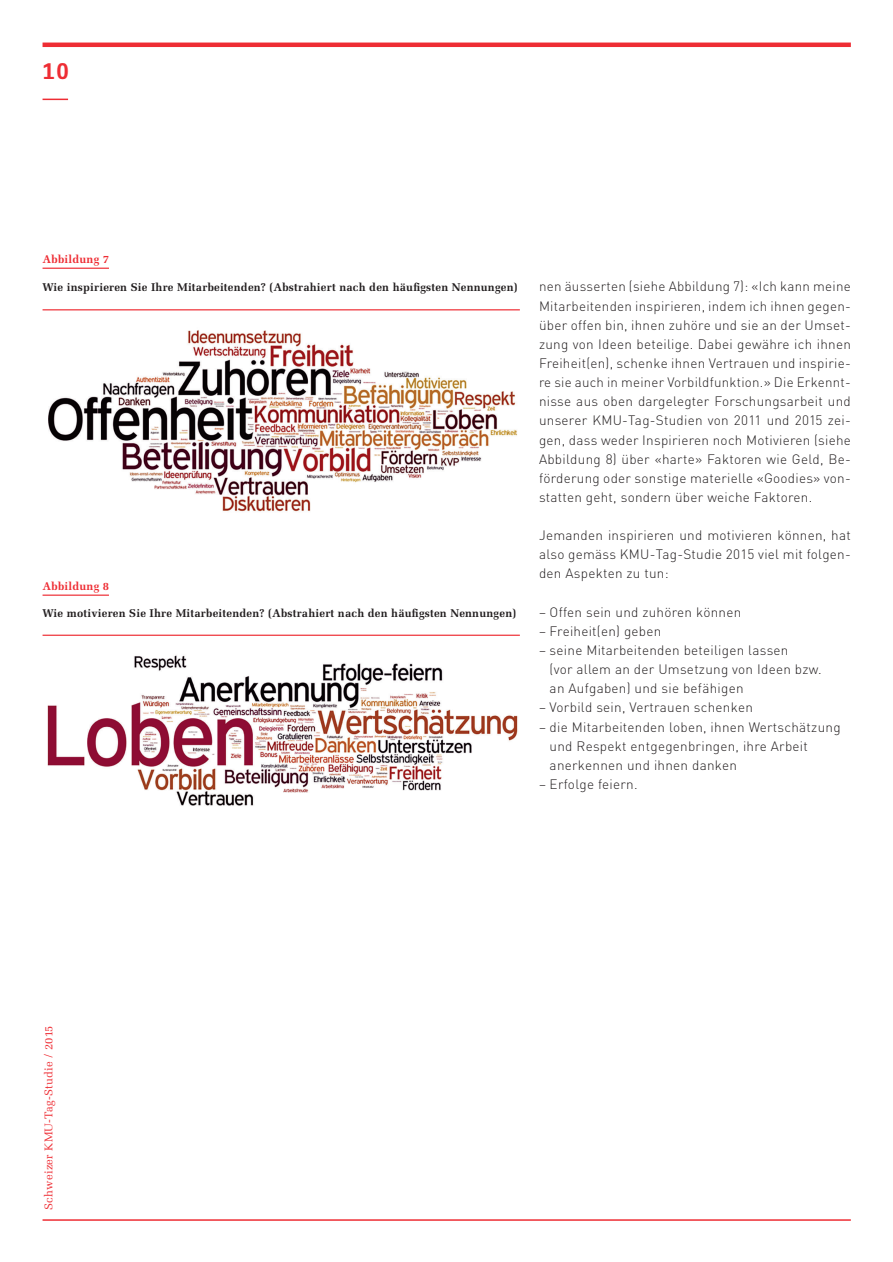
<style>
.page{position:relative;width:893px;height:1262px;background:#fff}
.page>*{position:absolute;margin:0;border:0;box-sizing:border-box;transform-origin:0 0}
.t1{font:700 22.5px "Fago Office Serif CE";color:#ee2d34}
.t2{font:300 13.5px/19.2px "DIN";letter-spacing:.02em;color:#231f20;text-align:justify}
.t3{font:700 11.25px "Melior";letter-spacing:.02em;color:#231f20}
.t4{font:11.25px "Melior";letter-spacing:.02em;color:#ee2d34}
.t5{font:700 11.25px "Melior";letter-spacing:.02em;color:#ee2d34}
</style>
<div class="page">
<svg style="left:43px;top:99px;width:25px;height:1px"></svg>
<hr style="left:43px;top:43px;width:807px;height:4px;background:#ee2d34">
<hr style="left:43px;top:1219px;width:807px;height:1px;background:#ee2d34">
<hr style="left:43px;top:268px;width:66px;height:1px;background:#ee2d34">
<hr style="left:43px;top:309px;width:477px;height:1px;background:#ee2d34">
<hr style="left:43px;top:594px;width:66px;height:2px;background:#ee2d34">
<hr style="left:43px;top:634px;width:477px;height:2px;background:#ee2d34">
<img style="left:48px;top:330px;width:469px;height:182px">
<img style="left:47px;top:655px;width:471px;height:151px">
<h1 class="t1" style="left:43px;top:58px;width:28px">10</h1>
<p class="t5" style="left:43px;top:253px;width:68px">Abbildung 7</p>
<p class="t3" style="left:43px;top:281px;width:476px">Wie inspirieren Sie Ihre Mitarbeitenden? (Abstrahiert nach den häufigsten Nennungen)</p>
<p class="t5" style="left:43px;top:579px;width:68px">Abbildung 8</p>
<p class="t3" style="left:43px;top:606px;width:475px">Wie motivieren Sie Ihre Mitarbeitenden? (Abstrahiert nach den häufigsten Nennungen)</p>
<p class="t2" style="left:539px;top:276px;width:313px">nen äusserten (siehe Abbildung 7): «Ich kann meine Mitarbeitenden inspirieren, indem ich ihnen gegen&shy;über offen bin, ihnen zuhöre und sie an der Umset&shy;zung von Ideen beteilige. Dabei gewähre ich ihnen Freiheit(en), schenke ihnen Vertrauen und inspirie&shy;re sie auch in meiner Vorbildfunktion.» Die Erkennt&shy;nisse aus oben dargelegter Forschungsarbeit und unserer KMU-Tag-Studien von 2011 und 2015 zei&shy;gen, dass weder Inspirieren noch Motivieren (siehe Abbildung 8) über «harte» Faktoren wie Geld, Be&shy;förderung oder sonstige materielle «Goodies» von&shy;statten geht, sondern über weiche Faktoren.</p>
<p class="t2" style="left:539px;top:525px;width:313px">Jemanden inspirieren und motivieren können, hat also gemäss KMU-Tag-Studie 2015 viel mit folgen&shy;den Aspekten zu tun:</p>
<p class="t2" style="left:539px;top:601px;width:204px">– Offen sein und zuhören können</p>
<p class="t2" style="left:539px;top:621px;width:124px">– Freiheit(en) geben</p>
<p class="t2" style="left:549px;top:640px;width:273px;text-align:left;text-indent:-11px">– seine Mitarbeitenden beteiligen lassen<br>(vor allem an der Umsetzung von Ideen bzw. an Aufgaben) und sie befähigen</p>
<p class="t2" style="left:539px;top:697px;width:215px">– Vorbild sein, Vertrauen schenken</p>
<p class="t2" style="left:549px;top:716px;width:292px;text-align:left;text-indent:-11px">– die Mitarbeitenden loben, ihnen Wertschätzung und Respekt entgegenbringen, ihre Arbeit anerkennen und ihnen danken</p>
<p class="t2" style="left:539px;top:774px;width:100px">– Erfolge feiern.</p>
<p class="t4" style="left:42px;top:1209px;width:186px;rotate:-90deg">Schweizer KMU-Tag-Studie / 2015</p>
</div>
